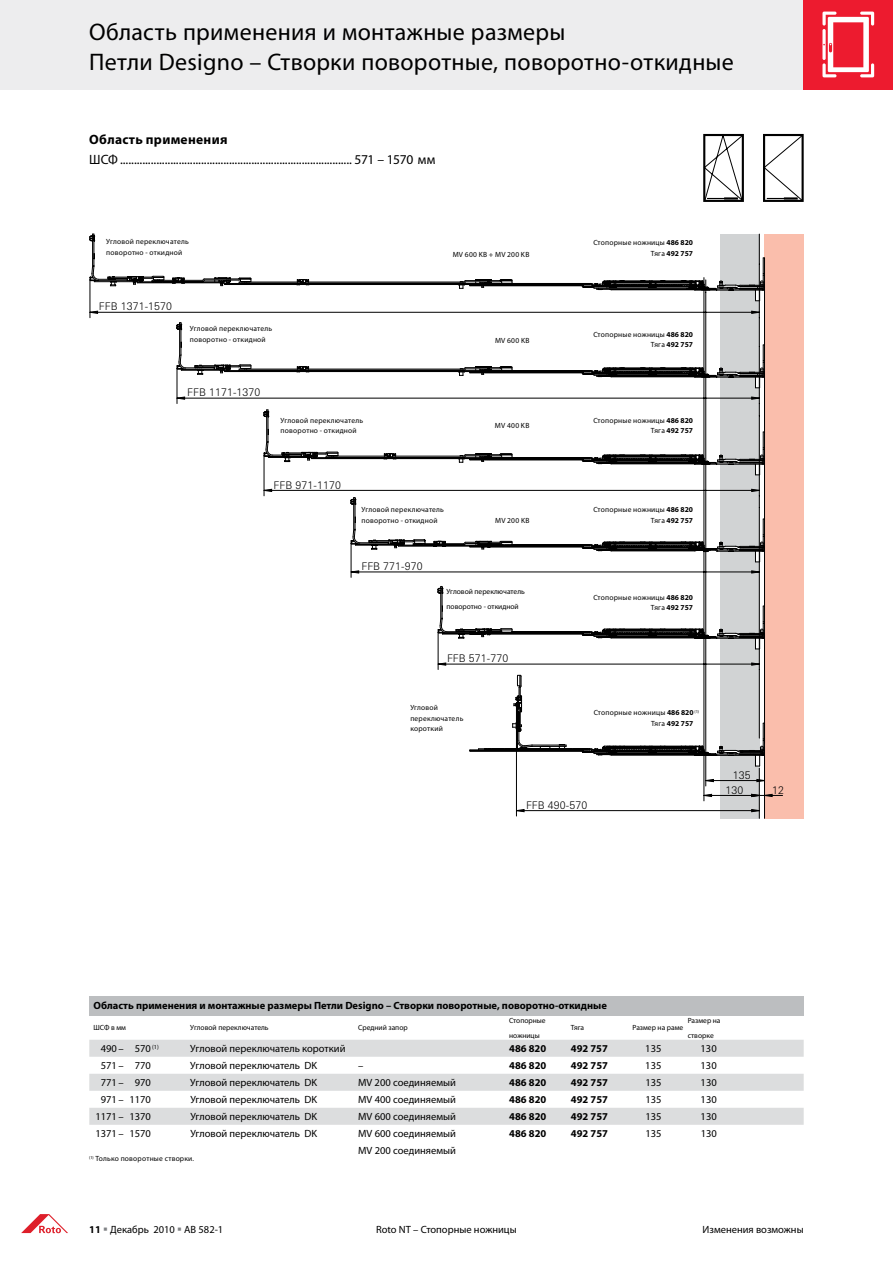
<style>
.page{position:relative;width:893px;height:1263px;background:#fff}
.page>*{position:absolute;margin:0;border:0;box-sizing:border-box;transform-origin:0 0}
.t1{font:24px/30px "Myriad Pro";letter-spacing:.01em;color:#000}
.t2{font:700 13.5px "Myriad Pro";letter-spacing:.02em;color:#000}
.t3{font:13.5px "Myriad Pro";letter-spacing:-.02em;color:#000}
.t4{font:10.5px "Myriad Pro";color:#000}
.t5{font:700 10.5px "Myriad Pro";color:#000}
.t6{font:300 10.5px/14.9px "LT Univers Basic";letter-spacing:.01em;color:#000}
.t7{font:7.5px/10.5px "Myriad Pro";letter-spacing:.025em;color:#000}
.t8{font:7.5px/14.9px "Myriad Pro";color:#000}
.t9{font:700 7.5px "Myriad Pro";color:#000}
.s1{font-weight:700}
.s2{font-weight:400}
.s3{color:#808285}
</style>
<div class="page">
<div style="left:0;top:0;width:893px;height:89px;background:#ededee"></div>
<svg style="left:21px;top:1214px;width:47px;height:19px"></svg>
<div style="left:89px;top:996px;width:715px;height:19px;background:#bcbec0"></div>
<svg style="left:89px;top:1040px;width:715px;height:85px;fill:#dcddde"></svg>
<div style="left:763px;top:134px;width:41px;height:68px;border:2px solid #000"></div>
<svg style="left:763px;top:134px;width:40px;height:67px"></svg>
<svg style="left:703px;top:133px;width:41px;height:68px"></svg>
<div style="left:764px;top:234px;width:40px;height:584px;background:#fabeac"></div>
<div style="left:720px;top:234px;width:39px;height:584px;background:#d1d3d4"></div>
<hr style="left:516px;top:810px;width:243px;height:1px;background:#000">
<hr style="left:704px;top:795px;width:78px;height:1px;background:#000">
<hr style="left:706px;top:780px;width:58px;height:1px;background:#000">
<hr style="left:516px;top:748px;width:1px;height:68px;background:#000">
<hr style="left:704px;top:278px;width:1px;height:523px;background:#000">
<hr style="left:705px;top:292px;width:1px;height:494px;background:#000">
<hr style="left:759px;top:768px;width:1px;height:50px;background:#000">
<hr style="left:759px;top:234px;width:1px;height:30px;background:#000">
<hr style="left:764px;top:763px;width:1px;height:55px;background:#000">
<svg style="left:90px;top:258px;width:675px;height:508px"></svg>
<svg style="left:705px;top:779px;width:9px;height:3px"></svg>
<svg style="left:756px;top:779px;width:8px;height:3px"></svg>
<svg style="left:703px;top:794px;width:9px;height:3px"></svg>
<svg style="left:751px;top:809px;width:9px;height:3px"></svg>
<svg style="left:517px;top:809px;width:7px;height:3px"></svg>
<svg style="left:751px;top:794px;width:21px;height:3px"></svg>
<div style="left:804px;top:0;width:89px;height:89px;background:#ed1b2f"></div>
<svg style="left:822px;top:12px;width:52px;height:65px"></svg>
<h1 class="t1" style="left:89px;top:17px;width:646px">Область применения и монтажные размеры<br>Петли Designo – Створки поворотные, поворотно-откидные</h1>
<h2 class="t2" style="left:89px;top:131px;width:140px">Область применения</h2>
<h2 class="t3" style="left:89px;top:151px;width:30px">ШСФ</h2>
<h2 class="t3" style="left:354px;top:151px;width:82px">571 – 1570 мм</h2>
<p class="t7" style="left:106px;top:236px;width:84px">Угловой переключатель поворотно - откидной</p>
<p class="t7" style="left:593px;top:237px;width:101px">Стопорные ножницы <span class="s1">486 820</span></p>
<p class="t7" style="left:453px;top:249px;width:78px">MV 600 KB + MV 200 KB</p>
<p class="t9" style="left:651px;top:248px;width:44px"><span class="s2">Тяга</span> 492 757</p>
<h3 class="t6" style="left:99px;top:299px;width:75px">FFB 1371-1570</h3>
<p class="t7" style="left:190px;top:323px;width:84px">Угловой переключатель поворотно - откидной</p>
<p class="t7" style="left:593px;top:329px;width:101px;text-align:right">Стопорные ножницы <span class="s1">486 820<br></span>Тяга <span class="s1">492 757</span></p>
<p class="t7" style="left:495px;top:335px;width:36px">MV 600 KB</p>
<h3 class="t6" style="left:187px;top:385px;width:75px">FFB 1171-1370</h3>
<p class="t7" style="left:281px;top:415px;width:84px">Угловой переключатель поворотно - откидной</p>
<p class="t7" style="left:593px;top:415px;width:101px;text-align:right">Стопорные ножницы <span class="s1">486 820<br></span>Тяга <span class="s1">492 757</span></p>
<p class="t7" style="left:495px;top:420px;width:36px">MV 400 KB</p>
<h3 class="t6" style="left:274px;top:477px;width:69px">FFB 971-1170</h3>
<p class="t7" style="left:361px;top:504px;width:84px">Угловой переключатель поворотно - откидной</p>
<p class="t7" style="left:593px;top:504px;width:101px;text-align:right">Стопорные ножницы <span class="s1">486 820<br></span>Тяга <span class="s1">492 757</span></p>
<p class="t7" style="left:495px;top:515px;width:36px">MV 200 KB</p>
<h3 class="t6" style="left:361px;top:559px;width:63px">FFB 771-970</h3>
<p class="t8" style="left:446px;top:584px;width:80px">Угловой переключатель поворотно - откидной</p>
<p class="t7" style="left:593px;top:592px;width:101px;text-align:right">Стопорные ножницы <span class="s1">486 820<br></span>Тяга <span class="s1">492 757</span></p>
<h3 class="t6" style="left:447px;top:651px;width:63px">FFB 571-770</h3>
<p class="t7" style="left:410px;top:702px;width:55px">Угловой переключатель короткий</p>
<p class="t7" style="left:651px;top:707px;width:50px;text-indent:-57px">Стопорные ножницы <span class="s1">486 820</span> <sup>(1)<br></sup>Тяга <span class="s1">492 757</span></p>
<h3 class="t6" style="left:526px;top:797px;width:63px">FFB 490-570</h3>
<h3 class="t6" style="left:725px;top:767px;width:27px;text-indent:7px">135<br>130</h3>
<h3 class="t6" style="left:772px;top:782px;width:13px">12</h3>
<h3 class="t5" style="left:94px;top:998px;width:515px">Область применения и монтажные размеры Петли Designo – Створки поворотные, поворотно-откидные</h3>
<p class="t7" style="left:94px;top:1022px;width:34px">ШСФ в мм</p>
<p class="t8" style="left:190px;top:1020px;width:80px">Угловой переключатель</p>
<p class="t8" style="left:358px;top:1020px;width:51px">Средний запор</p>
<p class="t8" style="left:509px;top:1013px;width:38px">Стопорные ножницы</p>
<p class="t7" style="left:571px;top:1022px;width:15px">Тяга</p>
<p class="t8" style="left:632px;top:1020px;width:52px">Размер на раме</p>
<p class="t8" style="left:688px;top:1013px;width:34px">Размер на створке</p>
<h3 class="t4" style="left:101px;top:1042px;width:60px">490 – 570 <sup>(1)</sup></h3>
<h3 class="t4" style="left:190px;top:1042px;width:157px">Угловой переключатель короткий</h3>
<h3 class="t5" style="left:509px;top:1042px;width:39px">486 820</h3>
<h3 class="t5" style="left:571px;top:1042px;width:39px">492 757</h3>
<h3 class="t4" style="left:645px;top:1042px;width:18px">135</h3>
<h3 class="t4" style="left:701px;top:1042px;width:18px">130</h3>
<h3 class="t4" style="left:101px;top:1059px;width:52px">571 – 770</h3>
<h3 class="t4" style="left:190px;top:1059px;width:128px">Угловой переключатель DK</h3>
<h3 class="t4" style="left:358px;top:1059px;width:7px">–</h3>
<h3 class="t5" style="left:509px;top:1059px;width:39px">486 820</h3>
<h3 class="t5" style="left:571px;top:1059px;width:39px">492 757</h3>
<h3 class="t4" style="left:645px;top:1059px;width:18px">135</h3>
<h3 class="t4" style="left:701px;top:1059px;width:18px">130</h3>
<h3 class="t4" style="left:101px;top:1076px;width:52px">771 – 970</h3>
<h3 class="t4" style="left:190px;top:1076px;width:128px">Угловой переключатель DK</h3>
<h3 class="t4" style="left:358px;top:1076px;width:99px">MV 200 соединяемый</h3>
<h3 class="t5" style="left:509px;top:1076px;width:39px">486 820</h3>
<h3 class="t5" style="left:571px;top:1076px;width:39px">492 757</h3>
<h3 class="t4" style="left:645px;top:1076px;width:18px">135</h3>
<h3 class="t4" style="left:701px;top:1076px;width:18px">130</h3>
<h3 class="t4" style="left:101px;top:1093px;width:52px">971 – 1170</h3>
<h3 class="t4" style="left:190px;top:1093px;width:128px">Угловой переключатель DK</h3>
<h3 class="t4" style="left:358px;top:1093px;width:99px">MV 400 соединяемый</h3>
<h3 class="t5" style="left:509px;top:1093px;width:39px">486 820</h3>
<h3 class="t5" style="left:571px;top:1093px;width:39px">492 757</h3>
<h3 class="t4" style="left:645px;top:1093px;width:18px">135</h3>
<h3 class="t4" style="left:701px;top:1093px;width:18px">130</h3>
<h3 class="t4" style="left:95px;top:1110px;width:57px">1171 – 1370</h3>
<h3 class="t4" style="left:190px;top:1110px;width:128px">Угловой переключатель DK</h3>
<h3 class="t4" style="left:358px;top:1110px;width:99px">MV 600 соединяемый</h3>
<h3 class="t5" style="left:509px;top:1110px;width:39px">486 820</h3>
<h3 class="t5" style="left:571px;top:1110px;width:39px">492 757</h3>
<h3 class="t4" style="left:645px;top:1110px;width:18px">135</h3>
<h3 class="t4" style="left:701px;top:1110px;width:18px">130</h3>
<h3 class="t4" style="left:95px;top:1127px;width:57px">1371 – 1570</h3>
<h3 class="t4" style="left:190px;top:1127px;width:128px">Угловой переключатель DK</h3>
<h3 class="t4" style="left:358px;top:1127px;width:99px">MV 600 соединяемый</h3>
<h3 class="t5" style="left:509px;top:1127px;width:39px">486 820</h3>
<h3 class="t5" style="left:571px;top:1127px;width:39px">492 757</h3>
<h3 class="t4" style="left:645px;top:1127px;width:18px">135</h3>
<h3 class="t4" style="left:701px;top:1127px;width:18px">130</h3>
<h3 class="t4" style="left:358px;top:1144px;width:99px">MV 200 соединяемый</h3>
<p class="t7" style="left:89px;top:1153px;width:106px"><sup>(1)</sup> Только поворотные створки.</p>
<h3 class="t4" style="left:89px;top:1223px;width:136px"><span class="s1">11</span> <span class="s3">▪</span> Декабрь 2010 <span class="s3">▪</span> AB 582-1</h3>
<h3 class="t4" style="left:376px;top:1223px;width:142px">Roto NT – Стопорные ножницы</h3>
<h3 class="t4" style="left:703px;top:1223px;width:103px">Изменения возможны</h3>
</div>
